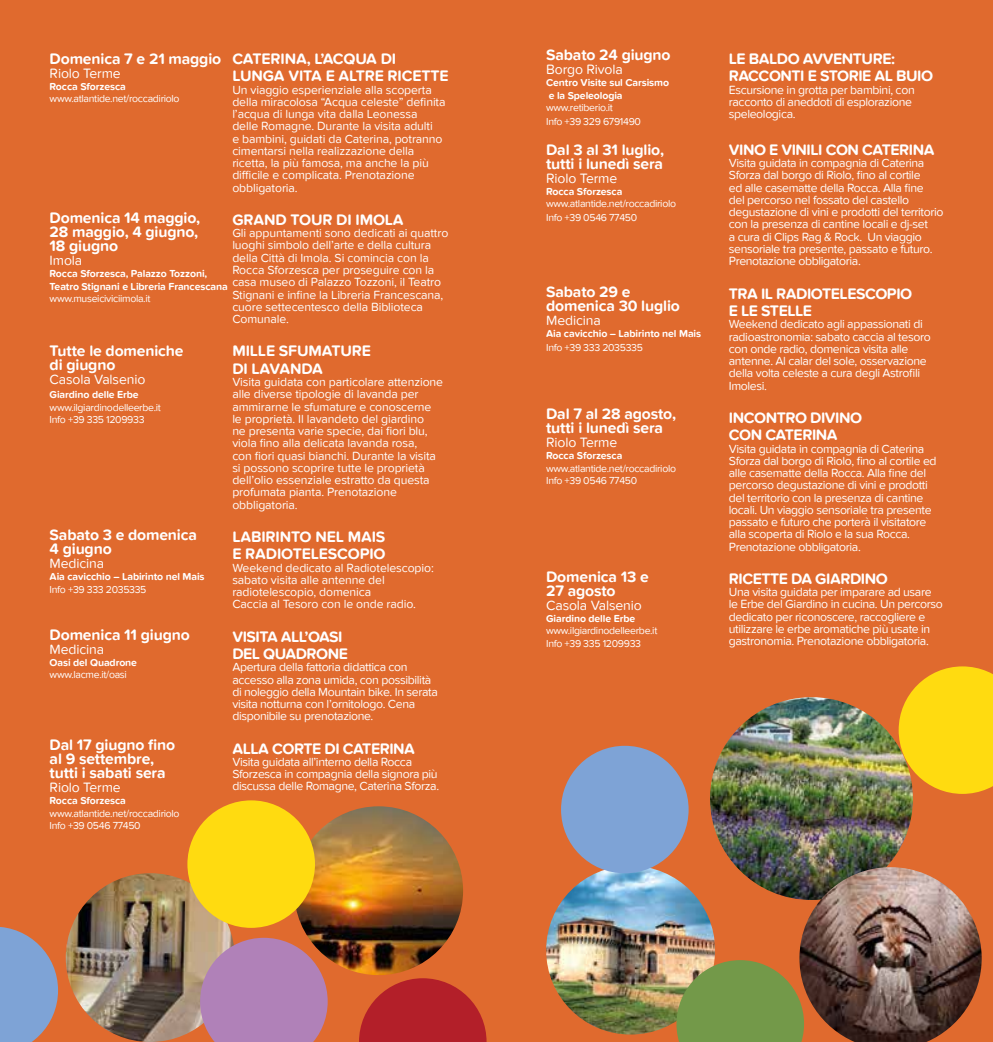
<style>
.page{position:relative;width:993px;height:1042px;background:#fff}
.page>*{position:absolute;margin:0;border:0;box-sizing:border-box;transform-origin:0 0}
.t1{font:700 15.75px/14px "Proxima Nova Soft W03";letter-spacing:-.01em;color:#fff}
.t2{font:700 15.75px/17.5px "Proxima Nova Soft W03";letter-spacing:-.03em;color:#fff}
.t3{font:14px "Proxima Nova Soft W03";letter-spacing:-.01em;color:#fff}
.t4{font:12.25px/12.2px "Proxima Nova Soft W03";letter-spacing:-.03em;color:#fff}
.t5{font:12.25px/12.2px "Proxima Nova Soft W03";letter-spacing:-.01em;color:#fff}
.t6{font:10.5px/12.2px "Proxima Nova Soft W03";letter-spacing:-.03em;color:#fff}
.t7{font:700 10.5px/12.2px "Proxima Nova Soft W03";letter-spacing:-.01em;color:#fff}
</style>
<div class="page">
<div style="left:0;top:0;width:992px;height:1042px;background:#e06a2e"></div>
<img style="left:709px;top:697px;width:203px;height:203px;border-radius:101px">
<img style="left:546px;top:866px;width:168px;height:168px;border-radius:84px">
<img style="left:799px;top:867px;width:182px;height:175px">
<img style="left:294px;top:806px;width:169px;height:169px;border-radius:84px">
<img style="left:66px;top:873px;width:169px;height:169px;border-radius:84px">
<div style="left:187px;top:800px;width:128px;height:128px;background:#ffdb10;border-radius:50%"></div>
<svg style="left:359px;top:978px;width:127px;height:64px"></svg>
<svg style="left:200px;top:938px;width:127px;height:104px"></svg>
<svg style="left:898px;top:666px;width:94px;height:128px"></svg>
<svg style="left:676px;top:960px;width:127px;height:82px"></svg>
<svg style="left:0;top:927px;width:58px;height:115px"></svg>
<div style="left:561px;top:746px;width:127px;height:127px;background:#7ea3d6;border-radius:50%"></div>
<p class="t1" style="left:50px;top:51px;width:173px">Domenica 7 e 21 maggio</p>
<p class="t3" style="left:50px;top:66px;width:73px">Riolo Terme</p>
<p class="t7" style="left:50px;top:80px;width:78px">Rocca Sforzesca</p>
<p class="t6" style="left:50px;top:93px;width:131px">www.atlantide.net/roccadiriolo</p>
<p class="t1" style="left:232px;top:50px;width:218px;line-height:17.5px">CATERINA, L’ACQUA DI<br>LUNGA VITA E ALTRE RICETTE</p>
<p class="t5" style="left:232px;top:83px;width:215px">Un viaggio esperienziale alla scoperta della miracolosa “Acqua celeste” definita l’acqua di lunga vita dalla Leonessa delle Romagne. Durante la visita adulti<br>e bambini, guidati da Caterina, potranno cimentarsi nella realizzazione della ricetta, la più famosa, ma anche la più difficile e complicata. Prenotazione obbligatoria.</p>
<p class="t1" style="left:232px;top:212px;width:173px">GRAND TOUR DI IMOLA</p>
<p class="t5" style="left:232px;top:227px;width:217px">Gli appuntamenti sono dedicati ai quattro luoghi simbolo dell’arte e della cultura della Città di Imola. Si comincia con la Rocca Sforzesca per proseguire con la casa museo di Palazzo Tozzoni, il Teatro Stignani e infine la Libreria Francescana, cuore settecentesco della Biblioteca Comunale.</p>
<p class="t1" style="left:232px;top:342px;width:140px;line-height:17.5px">MILLE SFUMATURE<br>DI LAVANDA</p>
<p class="t5" style="left:232px;top:376px;width:212px">Visita guidata con particolare attenzione alle diverse tipologie di lavanda per ammirarne le sfumature e conoscerne le proprietà. Il lavandeto del giardino<br>ne presenta varie specie, dai fiori blu, viola fino alla delicata lavanda rosa,<br>con fiori quasi bianchi. Durante la visita si possono scoprire tutte le proprietà dell’olio essenziale estratto da questa profumata pianta. Prenotazione obbligatoria.</p>
<p class="t1" style="left:232px;top:527px;width:155px;line-height:17.5px">LABIRINTO NEL MAIS<br>E RADIOTELESCOPIO</p>
<p class="t5" style="left:232px;top:561px;width:203px">Weekend dedicato al Radiotelescopio: sabato visita alle antenne del radiotelescopio, domenica<br>Caccia al Tesoro con le onde radio.</p>
<p class="t2" style="left:232px;top:627px;width:117px">VISITA ALL’OASI<br>DEL QUADRONE</p>
<p class="t4" style="left:232px;top:661px;width:207px">Apertura della fattoria didattica con accesso alla zona umida, con possibilità di noleggio della Mountain bike. In serata visita notturna con l’ornitologo. Cena disponibile su prenotazione.</p>
<p class="t2" style="left:232px;top:739px;width:184px">ALLA CORTE DI CATERINA</p>
<p class="t4" style="left:232px;top:755px;width:208px">Visita guidata all’interno della Rocca<br>Sforzesca in compagnia della signora più discussa delle Romagne, Caterina Sforza.</p>
<p class="t1" style="left:50px;top:211px;width:152px">Domenica 14 maggio,<br>28 maggio, 4 giugno,<br>18 giugno</p>
<p class="t3" style="left:50px;top:253px;width:34px">Imola</p>
<p class="t7" style="left:50px;top:268px;width:179px">Rocca Sforzesca, Palazzo Tozzoni,<br>Teatro Stignani e Libreria Francescana</p>
<p class="t6" style="left:50px;top:292px;width:102px">www.museiciviciimola.it</p>
<p class="t1" style="left:50px;top:344px;width:135px">Tutte le domeniche di giugno</p>
<p class="t3" style="left:50px;top:372px;width:97px">Casola Valsenio</p>
<p class="t7" style="left:50px;top:388px;width:91px">Giardino delle Erbe</p>
<p class="t6" style="left:50px;top:401px;width:113px">www.ilgiardinodelleerbe.it<br>Info +39 335 1209933</p>
<p class="t1" style="left:50px;top:527px;width:149px">Sabato 3 e domenica<br>4 giugno</p>
<p class="t3" style="left:50px;top:556px;width:56px">Medicina</p>
<p class="t7" style="left:50px;top:570px;width:156px">Aia cavicchio – Labirinto nel Mais</p>
<p class="t6" style="left:50px;top:583px;width:98px">Info +39 333 2035335</p>
<p class="t1" style="left:50px;top:627px;width:142px">Domenica 11 giugno</p>
<p class="t3" style="left:50px;top:641px;width:56px">Medicina</p>
<p class="t7" style="left:50px;top:656px;width:89px">Oasi del Quadrone</p>
<p class="t6" style="left:50px;top:668px;width:79px">www.lacme.it/oasi</p>
<p class="t1" style="left:50px;top:737px;width:127px">Dal 17 giugno fino al 9 settembre, tutti i sabati sera</p>
<p class="t3" style="left:50px;top:780px;width:73px">Riolo Terme</p>
<p class="t7" style="left:50px;top:794px;width:78px">Rocca Sforzesca</p>
<p class="t6" style="left:50px;top:807px;width:131px">www.atlantide.net/roccadiriolo<br>Info +39 0546 77450</p>
<p class="t1" style="left:546px;top:48px;width:126px">Sabato 24 giugno</p>
<p class="t3" style="left:546px;top:62px;width:78px">Borgo Rivola</p>
<p class="t7" style="left:546px;top:77px;width:124px">Centro Visite sul Carsismo e la Speleologia</p>
<p class="t6" style="left:546px;top:100px;width:96px;line-height:14px">www.retiberio.it<br>Info +39 329 6791490</p>
<p class="t1" style="left:546px;top:142px;width:119px">Dal 3 al 31 luglio, tutti i lunedì sera</p>
<p class="t3" style="left:546px;top:170px;width:73px">Riolo Terme</p>
<p class="t7" style="left:546px;top:185px;width:78px">Rocca Sforzesca</p>
<p class="t6" style="left:546px;top:197px;width:131px;line-height:14px">www.atlantide.net/roccadiriolo<br>Info +39 0546 77450</p>
<p class="t1" style="left:546px;top:284px;width:135px">Sabato 29 e domenica 30 luglio</p>
<p class="t3" style="left:546px;top:312px;width:56px">Medicina</p>
<p class="t7" style="left:546px;top:327px;width:156px">Aia cavicchio – Labirinto nel Mais</p>
<p class="t6" style="left:546px;top:341px;width:98px">Info +39 333 2035335</p>
<p class="t1" style="left:546px;top:406px;width:131px">Dal 7 al 28 agosto, tutti i lunedì sera</p>
<p class="t3" style="left:546px;top:435px;width:73px">Riolo Terme</p>
<p class="t7" style="left:546px;top:449px;width:78px">Rocca Sforzesca</p>
<p class="t6" style="left:546px;top:462px;width:131px">www.atlantide.net/roccadiriolo<br>Info +39 0546 77450</p>
<p class="t1" style="left:546px;top:569px;width:104px">Domenica 13 e<br>27 agosto</p>
<p class="t3" style="left:546px;top:597px;width:97px">Casola Valsenio</p>
<p class="t7" style="left:546px;top:612px;width:91px">Giardino delle Erbe</p>
<p class="t6" style="left:546px;top:624px;width:113px">www.ilgiardinodelleerbe.it<br>Info +39 335 1209933</p>
<p class="t2" style="left:728px;top:50px;width:206px">LE BALDO AVVENTURE:<br>RACCONTI E STORIE AL BUIO</p>
<p class="t4" style="left:728px;top:83px;width:187px">Escursione in grotta per bambini, con racconto di aneddoti di esplorazione speleologica.</p>
<p class="t2" style="left:728px;top:141px;width:207px">VINO E VINILI CON CATERINA</p>
<p class="t4" style="left:728px;top:157px;width:216px">Visita guidata in compagnia di Caterina Sforza dal borgo di Riolo, fino al cortile<br>ed alle casematte della Rocca. Alla fine<br>del percorso nel fossato del castello degustazione di vini e prodotti del territorio con la presenza di cantine locali e dj-set<br>a cura di Clips Rag &amp; Rock. Un viaggio sensoriale tra presente, passato e futuro.<br>Prenotazione obbligatoria.</p>
<p class="t2" style="left:728px;top:284px;width:185px">TRA IL RADIOTELESCOPIO<br>E LE STELLE</p>
<p class="t4" style="left:728px;top:318px;width:203px">Weekend dedicato agli appassionati di radioastronomia: sabato caccia al tesoro con onde radio, domenica visita alle antenne. Al calar del sole, osservazione della volta celeste a cura degli Astrofili Imolesi.</p>
<p class="t2" style="left:728px;top:408px;width:135px">INCONTRO DIVINO<br>CON CATERINA</p>
<p class="t4" style="left:728px;top:442px;width:209px">Visita guidata in compagnia di Caterina Sforza dal borgo di Riolo, fino al cortile ed alle casematte della Rocca. Alla fine del percorso degustazione di vini e prodotti del territorio con la presenza di cantine locali. Un viaggio sensoriale tra presente passato e futuro che porterà il visitatore alla scoperta di Riolo e la sua Rocca.<br>Prenotazione obbligatoria.</p>
<p class="t2" style="left:728px;top:569px;width:160px">RICETTE DA GIARDINO</p>
<p class="t4" style="left:728px;top:586px;width:215px">Una visita guidata per imparare ad usare le Erbe del Giardino in cucina. Un percorso dedicato per riconoscere, raccogliere e utilizzare le erbe aromatiche più usate in gastronomia. Prenotazione obbligatoria.</p>
</div>
